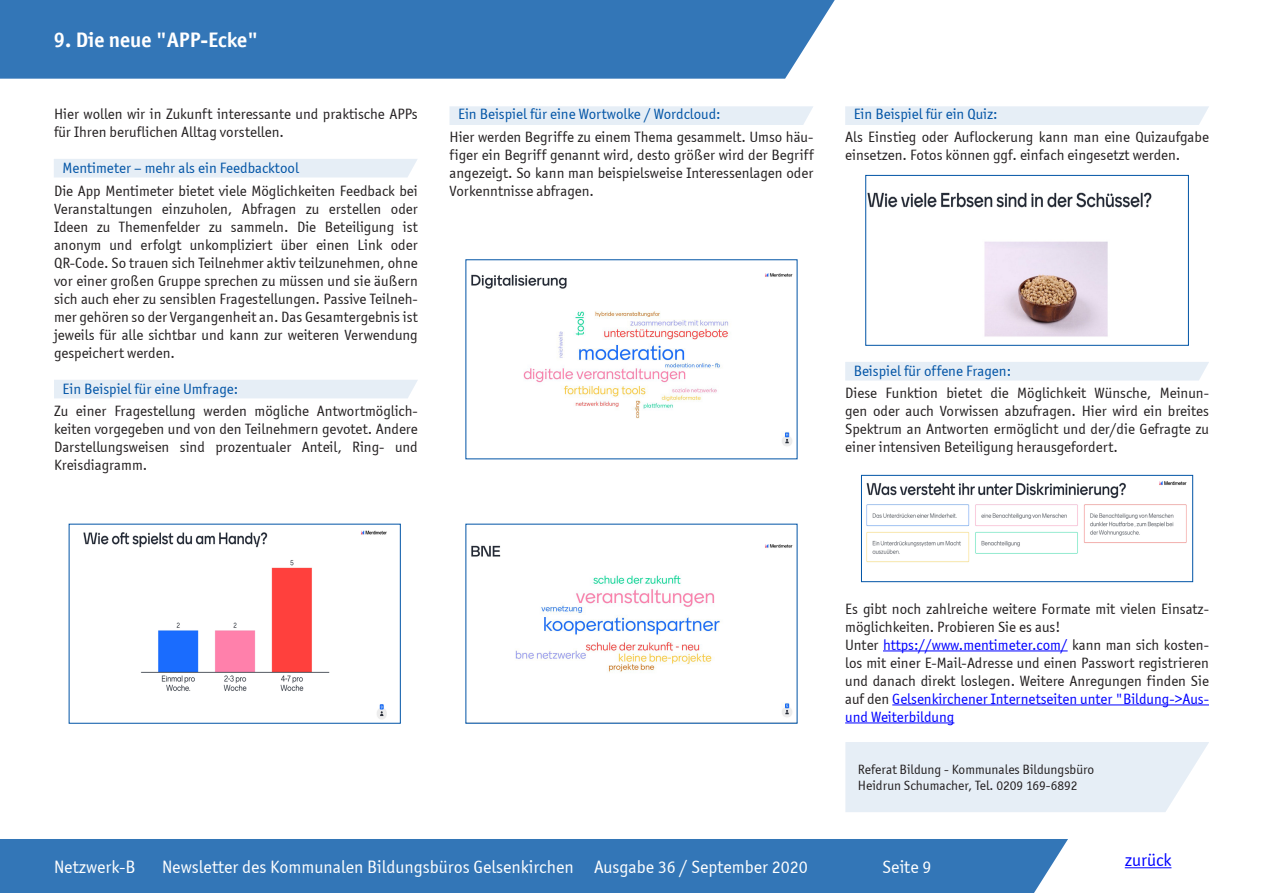
<style>
.page{position:relative;width:1263px;height:893px;background:#fff}
.page>*{position:absolute;margin:0;border:0;box-sizing:border-box;transform-origin:0 0}
.t1{font:700 21px "Officina Sans ITC";color:#fff}
.t2{font:18px "Officina Sans ITC Boo";color:#fff}
.t3{font:18px "Officina Sans ITC Boo";color:#00f}
.t4{font:15px/18px "Officina Sans ITC Boo";color:#231f20;text-align:justify}
.t5{font:15px "Officina Sans ITC Boo";color:#0154a6}
.t6{font:13.5px "Officina Sans ITC Boo";color:#231f20}
.s1{color:#00f}
</style>
<div class="page">
<div style="left:0;top:0;width:835px;height:79px;background:#3376b7"></div>
<hr style="left:1125px;top:867px;width:46px;height:1px;background:#00f">
<div style="left:845px;top:742px;width:364px;height:70px;background:#e6eef6"></div>
<div style="left:0;top:839px;width:1068px;height:54px;background:#3376b7"></div>
<div style="left:54px;top:159px;width:363px;height:19px;background:#e6eef6"></div>
<div style="left:54px;top:380px;width:364px;height:18px;background:#e6eef6"></div>
<div style="left:449px;top:106px;width:364px;height:19px;background:#e6eef6"></div>
<div style="left:845px;top:106px;width:364px;height:19px;background:#e6eef6"></div>
<div style="left:845px;top:362px;width:364px;height:19px;background:#e6eef6"></div>
<hr style="left:883px;top:650px;width:185px;height:1px;background:#00f">
<hr style="left:892px;top:704px;width:317px;height:1px;background:#00f">
<hr style="left:845px;top:722px;width:109px;height:1px;background:#00f">
<img style="left:867px;top:192px;width:285px;height:145px">
<div style="left:865px;top:175px;width:324px;height:171px;border:1px solid #0154a6"></div>
<img style="left:83px;top:530px;width:304px;height:189px">
<img style="left:471px;top:273px;width:322px;height:173px">
<img style="left:866px;top:481px;width:321px;height:82px">
<div style="left:861px;top:475px;width:332px;height:107px;border:1px solid #0154a6"></div>
<img style="left:471px;top:544px;width:322px;height:173px">
<p class="t1" style="left:54px;top:27px;width:206px">9. Die neue "APP-Ecke"</p>
<p class="t4" style="left:54px;top:105px;width:365px">Hier wollen wir in Zukunft interessante und praktische APPs für Ihren beruflichen Alltag vorstellen.</p>
<p class="t5" style="left:63px;top:160px;width:238px">Mentimeter – mehr als ein Feedbacktool</p>
<p class="t4" style="left:54px;top:181px;width:365px">Die App Mentimeter bietet viele Möglichkeiten Feedback bei Veranstaltungen einzuholen, Abfragen zu erstellen oder Ideen zu Themenfelder zu sammeln. Die Beteiligung ist anonym und erfolgt unkompliziert über einen Link oder QR-Code. So trauen sich Teilnehmer aktiv teilzunehmen, ohne vor einer großen Gruppe sprechen zu müssen und sie äußern sich auch eher zu sensiblen Fragestellungen. Passive Teilneh&shy;mer gehören so der Vergangenheit an. Das Gesamtergebnis ist jeweils für alle sichtbar und kann zur weiteren Verwendung gespeichert werden.</p>
<p class="t5" style="left:63px;top:380px;width:177px">Ein Beispiel für eine Umfrage:</p>
<p class="t4" style="left:54px;top:402px;width:365px">Zu einer Fragestellung werden mögliche Antwortmöglich&shy;keiten vorgegeben und von den Teilnehmern gevotet. Andere Darstellungsweisen sind prozentualer Anteil, Ring- und Kreisdiagramm.</p>
<p class="t5" style="left:458px;top:106px;width:264px">Ein Beispiel für eine Wortwolke / Wordcloud:</p>
<p class="t4" style="left:450px;top:127px;width:365px">Hier werden Begriffe zu einem Thema gesammelt. Umso häu&shy;figer ein Begriff genannt wird, desto größer wird der Begriff angezeigt. So kann man beispielsweise Interessenlagen oder Vorkenntnisse abfragen.</p>
<p class="t5" style="left:854px;top:106px;width:146px">Ein Beispiel für ein Quiz:</p>
<p class="t4" style="left:845px;top:127px;width:365px">Als Einstieg oder Auflockerung kann man eine Quizaufgabe einsetzen. Fotos können ggf. einfach eingesetzt werden.</p>
<p class="t5" style="left:854px;top:362px;width:159px">Beispiel für offene Fragen:</p>
<p class="t4" style="left:845px;top:384px;width:365px">Diese Funktion bietet die Möglichkeit Wünsche, Meinun&shy;gen oder auch Vorwissen abzufragen. Hier wird ein breites Spektrum an Antworten ermöglicht und der/die Gefragte zu einer intensiven Beteiligung herausgefordert.</p>
<p class="t4" style="left:845px;top:600px;width:365px">Es gibt noch zahlreiche weitere Formate mit vielen Einsatz&shy;möglichkeiten. Probieren Sie es aus!</p>
<p class="t4" style="left:845px;top:636px;width:365px">Unter <span class="s1">https://www.mentimeter.com/</span> kann man sich kosten&shy;los mit einer E-Mail-Adresse und einen Passwort registrieren und danach direkt loslegen. Weitere Anregungen finden Sie auf den <span class="s1">Gelsenkirchener Internetseiten unter "Bildung-&gt;Aus&shy;und Weiterbildung</span></p>
<p class="t6" style="left:858px;top:762px;width:238px">Referat Bildung - Kommunales Bildungsbüro</p>
<p class="t6" style="left:858px;top:778px;width:221px">Heidrun Schumacher, Tel. 0209 169-6892</p>
<p class="t2" style="left:54px;top:856px;width:83px">Netzwerk-B</p>
<p class="t2" style="left:162px;top:856px;width:647px">Newsletter des Kommunalen Bildungsbüros Gelsenkirchen Ausgabe 36 / September 2020</p>
<p class="t2" style="left:883px;top:856px;width:50px">Seite 9</p>
<p class="t3" style="left:1125px;top:850px;width:48px">zurück</p>
</div>
